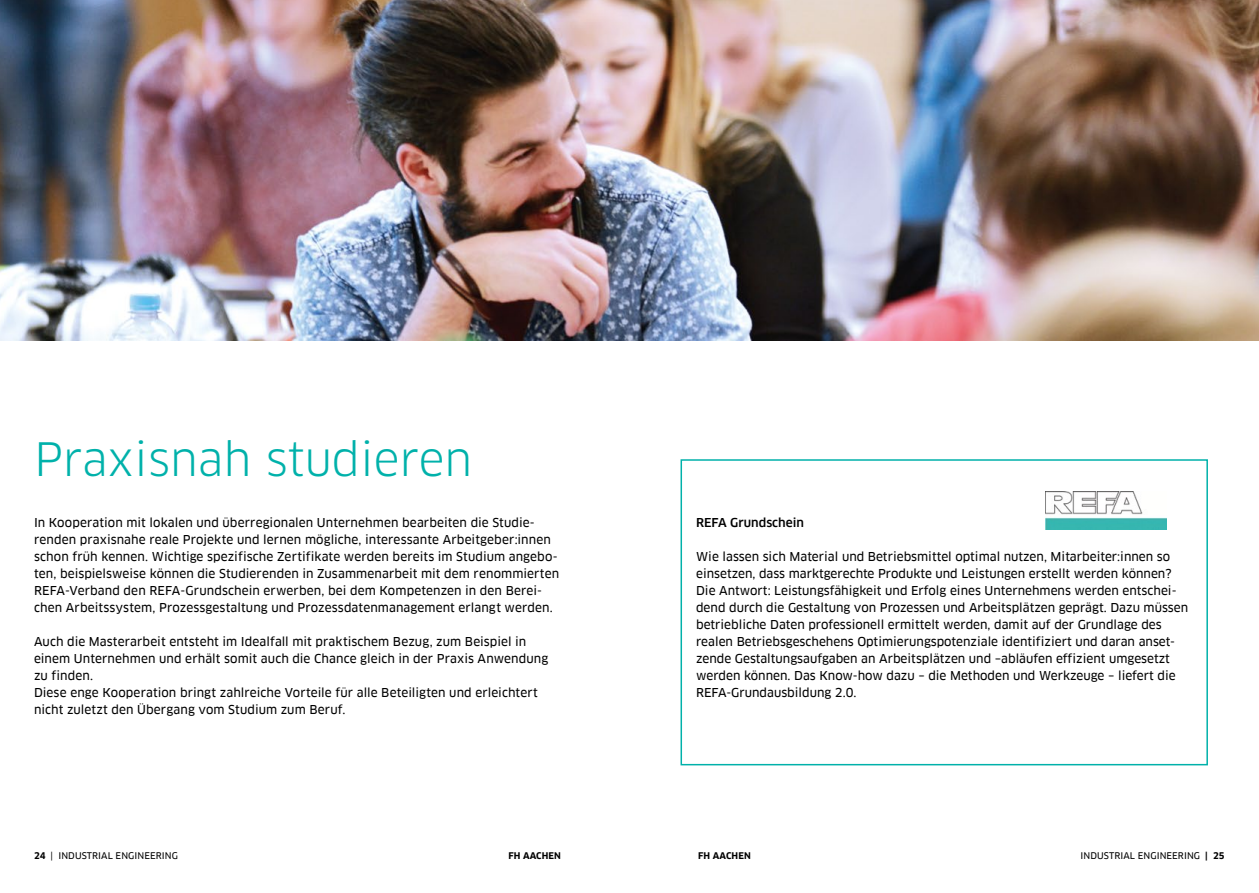
<style>
.page{position:relative;width:1259px;height:893px;background:#fff}
.page>*{position:absolute;margin:0;border:0;box-sizing:border-box;transform-origin:0 0}
.t1{font:45px "Clan OT";color:#00b1aa}
.t2{font:12px/17px "Clan OT News";color:#000}
.t3{font:500 12px "Clan OT";color:#000}
.t4{font:9px "Clan OT News";letter-spacing:.01em;color:#000}
.t5{font:700 9px "Clan OT";letter-spacing:.01em;color:#000}
.s1{font-family:"Clan OT";font-weight:700}
</style>
<div class="page">
<img style="left:0;top:0;width:1259px;height:340px">
<div style="left:680px;top:459px;width:528px;height:306px;background:#fff;border:2px solid #00b1aa"></div>
<img style="left:1045px;top:491px;width:121px;height:38px">
<h1 class="t1" style="left:34px;top:433px;width:440px">Praxisnah studieren</h1>
<p class="t2" style="left:34px;top:514px;width:526px">In Kooperation mit lokalen und überregionalen Unternehmen bearbeiten die Studie&shy;renden praxisnahe reale Projekte und lernen mögliche, interessante Arbeitgeber:innen schon früh kennen. Wichtige spezifische Zertifikate werden bereits im Studium angebo&shy;ten, beispielsweise können die Studierenden in Zusammenarbeit mit dem renommierten REFA-Verband den REFA-Grundschein erwerben, bei dem Kompetenzen in den Berei&shy;chen Arbeitssystem, Prozessgestaltung und Prozessdatenmanagement erlangt werden.</p>
<p class="t2" style="left:34px;top:633px;width:516px">Auch die Masterarbeit entsteht im Idealfall mit praktischem Bezug, zum Beispiel in einem Unternehmen und erhält somit auch die Chance gleich in der Praxis Anwendung zu finden.<br>Diese enge Kooperation bringt zahlreiche Vorteile für alle Beteiligten und erleichtert nicht zuletzt den Übergang vom Studium zum Beruf.</p>
<p class="t3" style="left:696px;top:516px;width:109px">REFA Grundschein</p>
<p class="t2" style="left:696px;top:548px;width:493px">Wie lassen sich Material und Betriebsmittel optimal nutzen, Mitarbeiter:innen so einsetzen, dass marktgerechte Produkte und Leistungen erstellt werden können?<br>Die Antwort: Leistungsfähigkeit und Erfolg eines Unternehmens werden entschei&shy;dend durch die Gestaltung von Prozessen und Arbeitsplätzen geprägt. Dazu müssen betriebliche Daten professionell ermittelt werden, damit auf der Grundlage des realen Betriebsgeschehens Optimierungspotenziale identifiziert und daran anset&shy;zende Gestaltungsaufgaben an Arbeitsplätzen und –abläufen effizient umgesetzt werden können. Das Know-how dazu – die Methoden und Werkzeuge – liefert die REFA-Grundausbildung 2.0.</p>
<p class="t4" style="left:34px;top:850px;width:145px"><span class="s1">24</span> | INDUSTRIAL ENGINEERING</p>
<p class="t5" style="left:508px;top:850px;width:54px">FH AACHEN</p>
<p class="t5" style="left:698px;top:850px;width:54px">FH AACHEN</p>
<p class="t4" style="left:1080px;top:850px;width:146px">INDUSTRIAL ENGINEERING <span class="s1">| 25</span></p>
</div>
